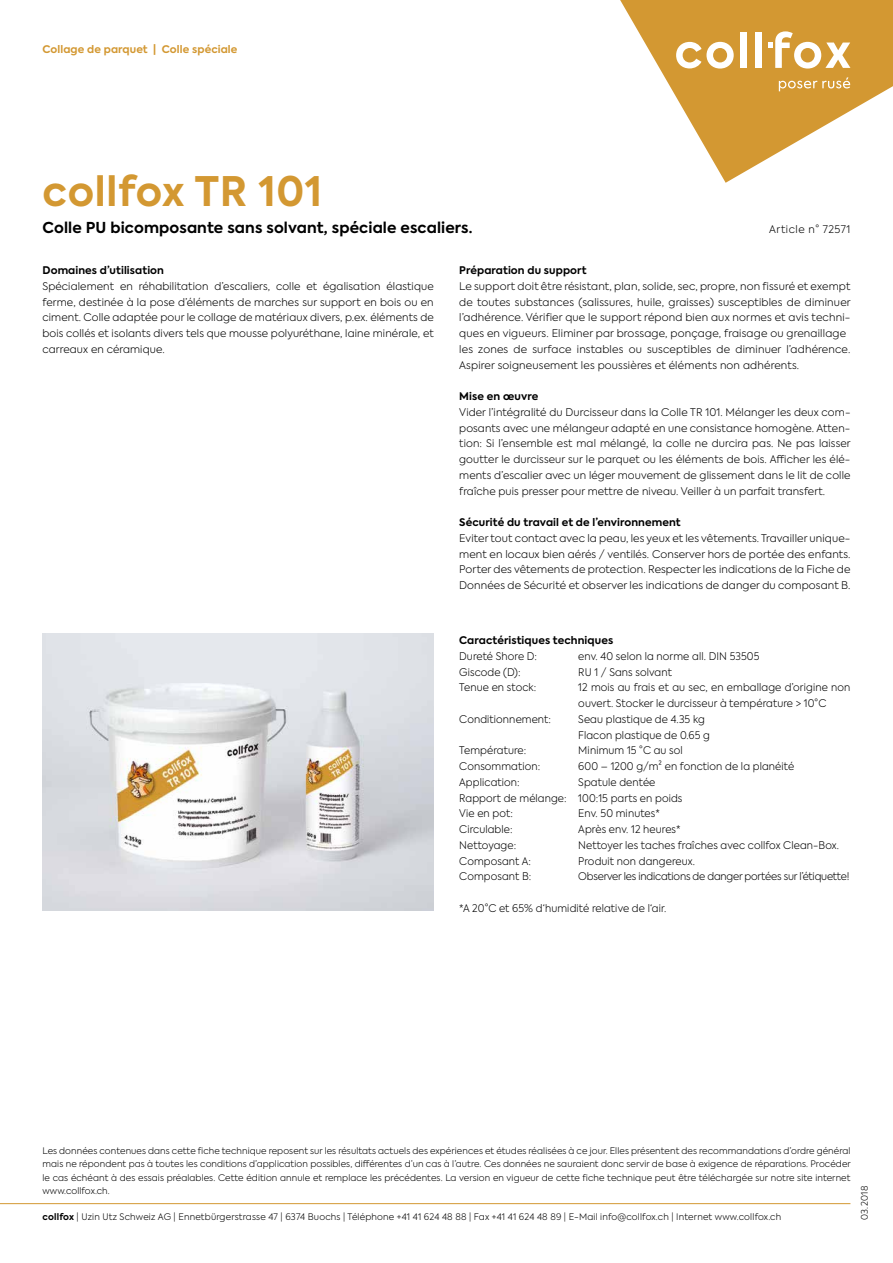
<style>
.page{position:relative;width:893px;height:1263px;background:#fff}
.page>*{position:absolute;margin:0;border:0;box-sizing:border-box;transform-origin:0 0}
.t1{font:700 40.5px "Axiforma";letter-spacing:.02em;color:#d39832}
.t2{font:700 15px "Axiforma";letter-spacing:.01em;color:#000}
.t3{font:300 10.5px/15.8px "Axiforma";letter-spacing:.01em;color:#000}
.t4{font:700 10.5px "Axiforma";letter-spacing:.01em;color:#000}
.t5{font:300 10.5px "Axiforma";letter-spacing:-.02em;color:#000}
.t6{font:700 10.5px "Axiforma";letter-spacing:.01em;color:#d39832}
.t7{font:300 10.5px "Axiforma";letter-spacing:.05em;color:#000}
.t8{font:300 9px/13.5px "Axiforma";letter-spacing:.015em;color:#000;text-align:justify}
.s1{font-weight:700}
</style>
<div class="page">
<svg style="left:620px;top:0;width:273px;height:183px;fill:#d39832"></svg>
<svg style="left:676px;top:42px;width:58px;height:27px"></svg>
<div style="left:741px;top:33px;width:6px;height:35px;background:#fff"></div>
<div style="left:755px;top:33px;width:7px;height:35px;background:#fff"></div>
<svg style="left:768px;top:31px;width:82px;height:38px"></svg>
<svg style="left:779px;top:77px;width:71px;height:14px"></svg>
<hr style="left:0;top:1203px;width:850px;height:1px;background:#d39832">
<img style="left:43px;top:634px;width:391px;height:276px">
<p class="t6" style="left:43px;top:42px;width:196px">Collage de parquet | Colle spéciale</p>
<h1 class="t1" style="left:43px;top:164px;width:281px">collfox TR 101</h1>
<h2 class="t2" style="left:43px;top:217px;width:432px">Colle PU bicomposante sans solvant, spéciale escaliers.</h2>
<p class="t7" style="left:769px;top:222px;width:83px">Article n° 72571</p>
<p class="t4" style="left:43px;top:263px;width:123px">Domaines d’utilisation</p>
<p class="t3" style="left:43px;top:278px;width:393px;text-align:justify">Spécialement en réhabilitation d’escaliers, colle et égalisation élastique ferme, destinée à la pose d’éléments de marches sur support en bois ou en ciment. Colle adaptée pour le collage de matériaux divers, p.ex. éléments de bois collés et isolants divers tels que mousse polyuréthane, laine minérale, et carreaux en céramique.</p>
<p class="t4" style="left:459px;top:263px;width:129px">Préparation du support</p>
<p class="t3" style="left:459px;top:278px;width:393px">Le support doit être résistant, plan, solide, sec, propre, non fissuré et exempt de toutes substances (salissures, huile, graisses) susceptibles de diminuer l’adhérence. Vérifier que le support répond bien aux normes et avis techni&shy;ques en vigueurs. Eliminer par brossage, ponçage, fraisage ou grenaillage les zones de surface instables ou susceptibles de diminuer l’adhérence.<br>Aspirer soigneusement les poussières et éléments non adhérents.</p>
<p class="t4" style="left:459px;top:389px;width:81px">Mise en oeuvre</p>
<p class="t3" style="left:459px;top:404px;width:393px;text-align:justify">Vider l’intégralité du Durcisseur dans la Colle TR 101. Mélanger les deux com&shy;posants avec une mélangeur adapté en une consistance homogène. Atten&shy;tion: Si l’ensemble est mal mélangé, la colle ne durcira pas. Ne pas laisser goutter le durcisseur sur le parquet ou les éléments de bois. Afficher les élé&shy;ments d’escalier avec un léger mouvement de glissement dans le lit de colle fraîche puis presser pour mettre de niveau. Veiller à un parfait transfert.</p>
<p class="t4" style="left:459px;top:515px;width:223px">Sécurité du travail et de l’environnement</p>
<p class="t3" style="left:459px;top:530px;width:393px;text-align:justify">Eviter tout contact avec la peau, les yeux et les vêtements. Travailler unique&shy;ment en locaux bien aérés / ventilés. Conserver hors de portée des enfants.<br>Porter des vêtements de protection. Respecter les indications de la Fiche de Données de Sécurité et observer les indications de danger du composant B.</p>
<p class="t4" style="left:459px;top:633px;width:155px">Caractéristiques techniques</p>
<p class="t3" style="left:459px;top:648px;width:79px">Dureté Shore D:</p>
<p class="t3" style="left:578px;top:648px;width:183px">env. 40 selon la norme all. DIN 53505</p>
<p class="t3" style="left:459px;top:664px;width:63px">Giscode (D):</p>
<p class="t3" style="left:578px;top:664px;width:95px">RU 1 / Sans solvant</p>
<p class="t3" style="left:459px;top:680px;width:78px">Tenue en stock:</p>
<p class="t3" style="left:578px;top:680px;width:274px">12 mois au frais et au sec, en emballage d’origine non ouvert. Stocker le durcisseur à température &gt; 10°C</p>
<p class="t3" style="left:459px;top:711px;width:93px">Conditionnement:</p>
<p class="t3" style="left:578px;top:711px;width:133px">Seau plastique de 4.35 kg<br>Flacon plastique de 0.65 g</p>
<p class="t3" style="left:459px;top:743px;width:68px">Température:</p>
<p class="t3" style="left:578px;top:743px;width:106px">Minimum 15 °C au sol</p>
<p class="t3" style="left:459px;top:758px;width:83px">Consommation:</p>
<p class="t3" style="left:578px;top:758px;width:217px">600 – 1200 g/m² en fonction de la planéité</p>
<p class="t3" style="left:459px;top:774px;width:62px">Application:</p>
<p class="t3" style="left:459px;top:774px;width:225px;text-indent:119px">Spatule dentée<br>Rapport de mélange: 100:15 parts en poids<br>Vie en pot:</p>
<p class="t3" style="left:578px;top:806px;width:83px">Env. 50 minutes*</p>
<p class="t3" style="left:459px;top:821px;width:55px">Circulable:</p>
<p class="t3" style="left:578px;top:821px;width:104px">Après env. 12 heures*</p>
<p class="t3" style="left:459px;top:837px;width:58px">Nettoyage:</p>
<p class="t3" style="left:578px;top:837px;width:262px">Nettoyer les taches fraîches avec collfox Clean-Box.</p>
<p class="t3" style="left:459px;top:853px;width:73px">Composant A:</p>
<p class="t3" style="left:578px;top:853px;width:118px">Produit non dangereux.</p>
<p class="t3" style="left:459px;top:869px;width:74px">Composant B:</p>
<p class="t5" style="left:578px;top:870px;width:273px">Observer les indications de danger portées sur l’étiquette!</p>
<p class="t3" style="left:459px;top:900px;width:209px">*A 20°C et 65% d‘humidité relative de l‘air.</p>
<p class="t8" style="left:43px;top:1143px;width:810px">Les données contenues dans cette fiche technique reposent sur les résultats actuels des expériences et études réalisées à ce jour. Elles présentent des recommandations d’ordre général mais ne répondent pas à toutes les conditions d’application possibles, différentes d’un cas à l’autre. Ces données ne sauraient donc servir de base à exigence de réparations. Procéder le cas échéant à des essais préalables. Cette édition annule et remplace les précédentes. La version en vigueur de cette fiche technique peut être téléchargée sur notre site internet www.collfox.ch.</p>
<p class="t8" style="left:43px;top:1210px;width:740px"><span class="s1">collfox</span> | Uzin Utz Schweiz AG | Ennetbürgerstrasse 47 | 6374 Buochs | Téléphone +41 41 624 48 88 | Fax +41 41 624 48 89 | E-Mail info@collfox.ch | Internet www.collfox.ch</p>
<p class="t8" style="left:858px;top:1220px;width:36px;rotate:-90deg">03.2018</p>
</div>
